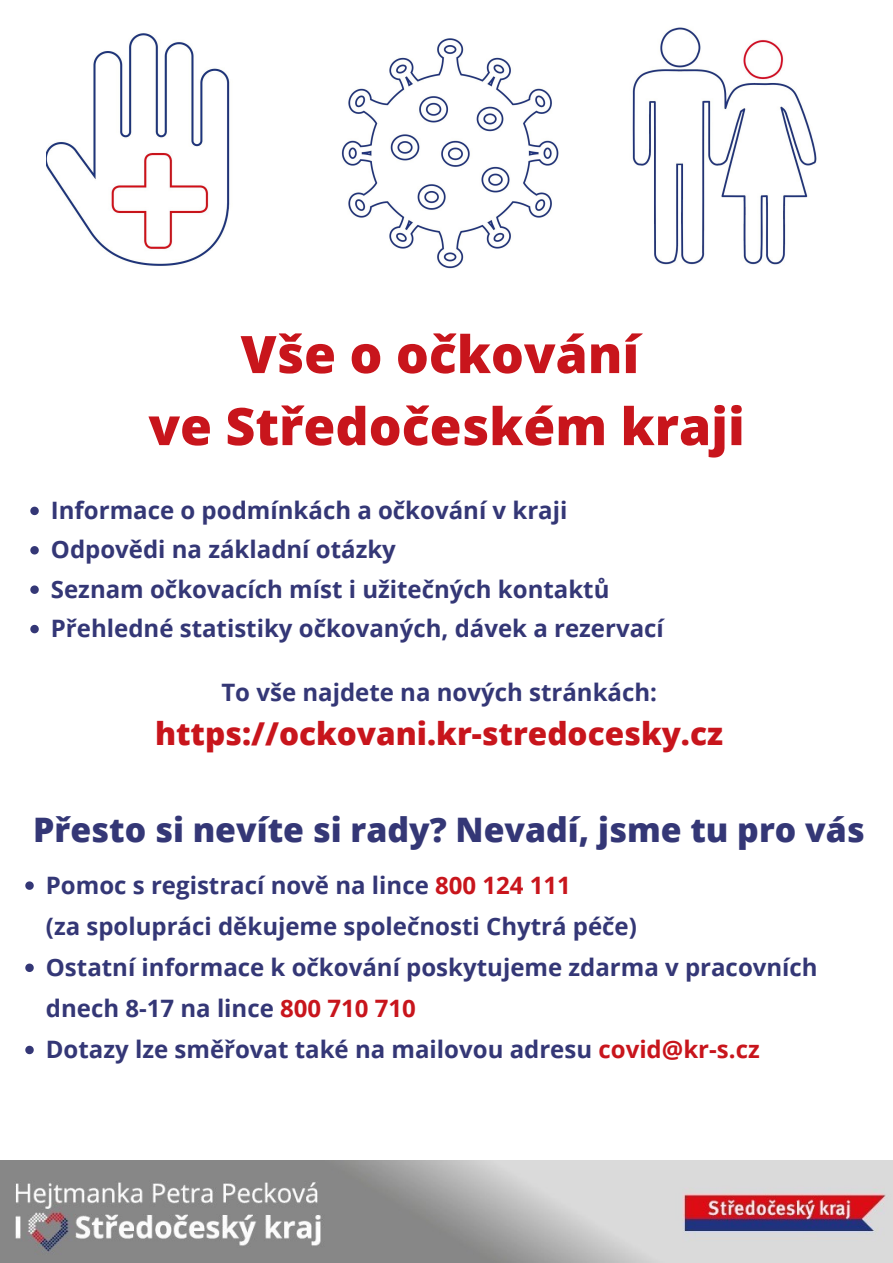
<style>
.page{position:relative;width:893px;height:1263px;background:#fff}
.page>*{position:absolute;margin:0;border:0;box-sizing:border-box;transform-origin:0 0}
.t1{font:800 51.75px "Open Sans";color:#c8151c}
.t2{font:800 33.75px "Open Sans";color:#343776}
.t3{font:800 31.5px "Open Sans";color:#c8151c}
.t4{font:700 24px/41.1px "Open Sans";color:#343776}
.s1{color:#c8151c}
</style>
<div class="page">
<img style="left:0;top:1160px;width:893px;height:103px">
<img style="left:46px;top:33px;width:184px;height:233px">
<img style="left:341px;top:38px;width:218px;height:231px">
<img style="left:632px;top:27px;width:185px;height:238px">
<svg style="left:30px;top:507px;width:9px;height:8px"></svg>
<svg style="left:30px;top:546px;width:9px;height:8px"></svg>
<svg style="left:30px;top:585px;width:9px;height:9px"></svg>
<svg style="left:30px;top:625px;width:9px;height:8px"></svg>
<svg style="left:25px;top:881px;width:9px;height:9px"></svg>
<svg style="left:25px;top:963px;width:9px;height:9px"></svg>
<svg style="left:25px;top:1046px;width:9px;height:8px"></svg>
<p class="t1" style="left:241px;top:318px;width:400px">Vše o očkování</p>
<p class="t1" style="left:148px;top:390px;width:598px">ve Středočeském kraji</p>
<p class="t4" style="left:51px;top:489px;width:518px">Informace o podmínkách a očkování v kraji</p>
<p class="t4" style="left:51px;top:529px;width:346px">Odpovědi na základní otázky</p>
<p class="t4" style="left:51px;top:568px;width:560px">Seznam očkovacích míst i užitečných kontaktů</p>
<p class="t4" style="left:51px;top:607px;width:614px">Přehledné statistiky očkovaných, dávek a rezervací</p>
<p class="t4" style="left:221px;top:671px;width:437px">To vše najdete na nových stránkách:</p>
<p class="t3" style="left:155px;top:711px;width:569px">https://ockovani.kr-stredocesky.cz</p>
<p class="t2" style="left:33px;top:806px;width:833px">Přesto si nevíte si rady? Nevadí, jsme tu pro vás</p>
<p class="t4" style="left:46px;top:864px;width:526px">Pomoc s registrací nově na lince <span class="s1">800 124 111</span></p>
<p class="t4" style="left:46px;top:905px;width:592px">(za spolupráci děkujeme společnosti Chytrá péče)</p>
<p class="t4" style="left:46px;top:946px;width:773px">Ostatní informace k očkování poskytujeme zdarma v pracovních dnech 8-17 na lince <span class="s1">800 710 710</span></p>
<p class="t4" style="left:46px;top:1028px;width:715px">Dotazy lze směřovat také na mailovou adresu <span class="s1">covid@kr-s.cz</span></p>
</div>
